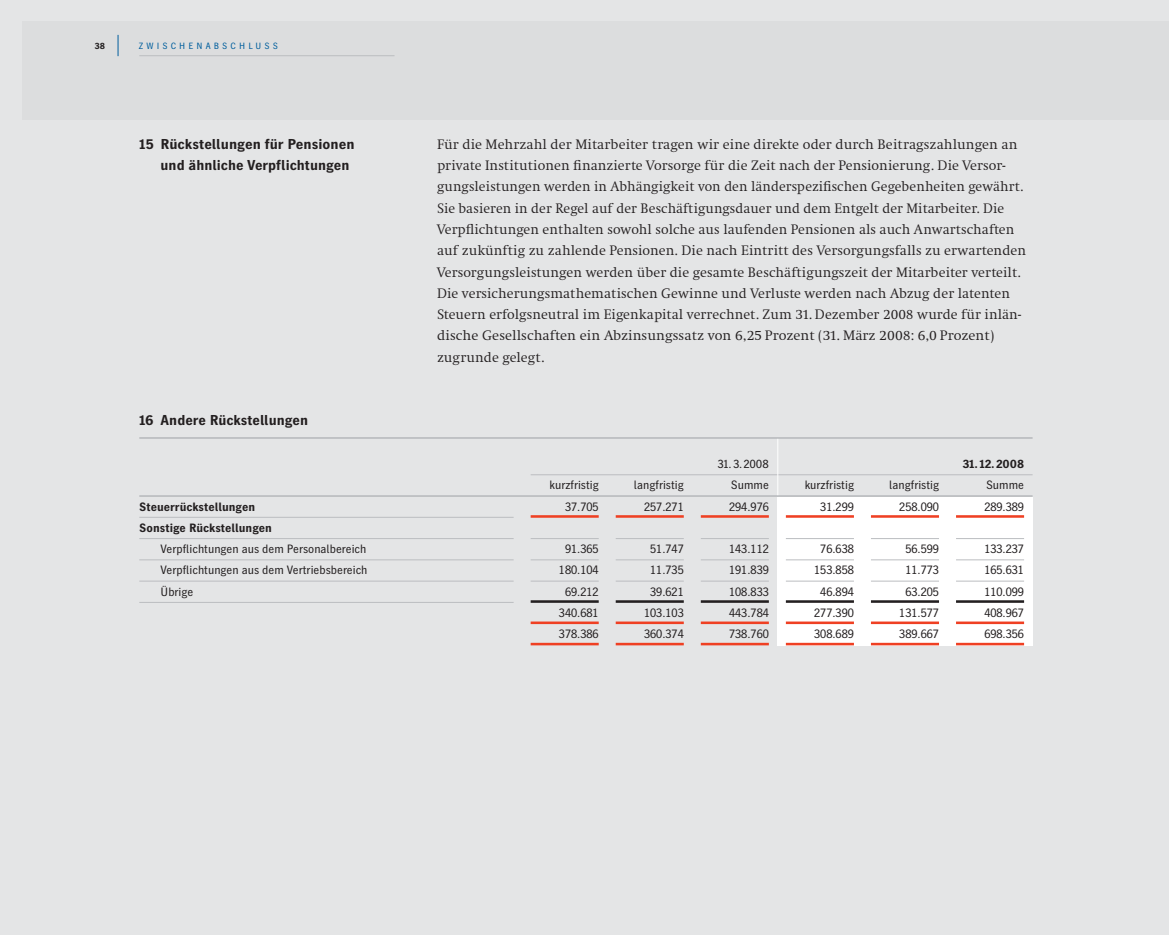
<style>
.page{position:relative;width:1169px;height:935px;background:#fff}
.page>*{position:absolute;margin:0;border:0;box-sizing:border-box;transform-origin:0 0}
.t1{font:14.25px/21.3px "HD Antiqua NM";color:#231f20}
.t2{font:700 14.25px/21.3px "HD Gothic Prop NM";color:#231f20}
.t3{font:12px "HD Gothic Tab NM";color:#231f20}
.t4{font:12px "HD Gothic Prop NM";color:#231f20}
.t5{font:700 12px "HD Gothic Prop NM";color:#231f20}
.t6{font:9px "HD Gothic Prop NM";letter-spacing:.35em;color:#005e9d}
.t7{font:700 9px "HD Gothic Prop NM";color:#231f20}
</style>
<div class="page">
<div style="left:0;top:0;width:1168px;height:934px;background:#e4e5e6"></div>
<div style="left:22px;top:21px;width:1146px;height:99px;background:#dcddde"></div>
<hr style="left:139px;top:55px;width:255px;height:1px;background:#bbbdc0">
<svg style="left:118px;top:35px;width:1px;height:21px"></svg>
<div style="left:777px;top:497px;width:255px;height:148px;background:#fff"></div>
<hr style="left:139px;top:495px;width:893px;height:2px;background:#bbbdc0">
<hr style="left:530px;top:515px;width:68px;height:2px;background:#ef4023">
<hr style="left:615px;top:515px;width:69px;height:2px;background:#ef4023">
<hr style="left:701px;top:515px;width:68px;height:2px;background:#ef4023">
<hr style="left:786px;top:515px;width:68px;height:2px;background:#ef4023">
<hr style="left:871px;top:515px;width:68px;height:2px;background:#ef4023">
<hr style="left:956px;top:515px;width:68px;height:2px;background:#ef4023">
<hr style="left:139px;top:517px;width:374px;height:1px;background:#bbbdc0">
<hr style="left:530px;top:538px;width:68px;height:1px;background:#bbbdc0">
<hr style="left:615px;top:538px;width:69px;height:1px;background:#bbbdc0">
<hr style="left:701px;top:538px;width:68px;height:1px;background:#bbbdc0">
<hr style="left:786px;top:538px;width:68px;height:1px;background:#bbbdc0">
<hr style="left:871px;top:538px;width:68px;height:1px;background:#bbbdc0">
<hr style="left:956px;top:538px;width:68px;height:1px;background:#bbbdc0">
<hr style="left:139px;top:538px;width:374px;height:1px;background:#bbbdc0">
<hr style="left:530px;top:559px;width:68px;height:1px;background:#bbbdc0">
<hr style="left:615px;top:559px;width:69px;height:1px;background:#bbbdc0">
<hr style="left:701px;top:559px;width:68px;height:1px;background:#bbbdc0">
<hr style="left:786px;top:559px;width:68px;height:1px;background:#bbbdc0">
<hr style="left:871px;top:559px;width:68px;height:1px;background:#bbbdc0">
<hr style="left:956px;top:559px;width:68px;height:1px;background:#bbbdc0">
<hr style="left:139px;top:559px;width:374px;height:1px;background:#bbbdc0">
<hr style="left:530px;top:580px;width:68px;height:1px;background:#bbbdc0">
<hr style="left:615px;top:580px;width:69px;height:1px;background:#bbbdc0">
<hr style="left:701px;top:580px;width:68px;height:1px;background:#bbbdc0">
<hr style="left:786px;top:580px;width:68px;height:1px;background:#bbbdc0">
<hr style="left:871px;top:580px;width:68px;height:1px;background:#bbbdc0">
<hr style="left:956px;top:580px;width:68px;height:1px;background:#bbbdc0">
<hr style="left:139px;top:580px;width:374px;height:1px;background:#bbbdc0">
<hr style="left:530px;top:600px;width:68px;height:3px;background:#231f20">
<hr style="left:615px;top:600px;width:69px;height:3px;background:#231f20">
<hr style="left:701px;top:600px;width:68px;height:3px;background:#231f20">
<hr style="left:786px;top:600px;width:68px;height:3px;background:#231f20">
<hr style="left:871px;top:600px;width:68px;height:3px;background:#231f20">
<hr style="left:956px;top:600px;width:68px;height:3px;background:#231f20">
<hr style="left:139px;top:602px;width:374px;height:1px;background:#bbbdc0">
<hr style="left:530px;top:621px;width:68px;height:3px;background:#ef4023">
<hr style="left:615px;top:621px;width:69px;height:3px;background:#ef4023">
<hr style="left:701px;top:621px;width:68px;height:3px;background:#ef4023">
<hr style="left:786px;top:621px;width:68px;height:3px;background:#ef4023">
<hr style="left:871px;top:621px;width:68px;height:3px;background:#ef4023">
<hr style="left:956px;top:621px;width:68px;height:3px;background:#ef4023">
<hr style="left:530px;top:642px;width:68px;height:3px;background:#ef4023">
<hr style="left:615px;top:642px;width:69px;height:3px;background:#ef4023">
<hr style="left:701px;top:642px;width:68px;height:3px;background:#ef4023">
<hr style="left:786px;top:642px;width:68px;height:3px;background:#ef4023">
<hr style="left:871px;top:642px;width:68px;height:3px;background:#ef4023">
<hr style="left:956px;top:642px;width:68px;height:3px;background:#ef4023">
<hr style="left:139px;top:437px;width:893px;height:2px;background:#bbbdc0">
<hr style="left:530px;top:474px;width:502px;height:1px;background:#bbbdc0">
<hr style="left:777px;top:439px;width:1px;height:56px;background:#fff">
<p class="t7" style="left:95px;top:42px;width:12px">38</p>
<p class="t6" style="left:139px;top:42px;width:140px">ZWISCHENABSCHLUSS</p>
<p class="t2" style="left:161px;top:135px;width:195px;text-indent:-21px">15 Rückstellungen für Pensionen und ähnliche Verpflichtungen</p>
<p class="t1" style="left:437px;top:135px;width:590px">Für die Mehrzahl der Mitarbeiter tragen wir eine direkte oder durch Beitragszahlungen an private Institutionen finanzierte Vorsorge für die Zeit nach der Pensionierung. Die Versor&shy;gungsleistungen werden in Abhängigkeit von den länderspezifischen Gegebenheiten gewährt.<br>Sie basieren in der Regel auf der Beschäftigungsdauer und dem Entgelt der Mitarbeiter. Die Verpflichtungen enthalten sowohl solche aus laufenden Pensionen als auch Anwartschaften auf zukünftig zu zahlende Pensionen. Die nach Eintritt des Versorgungsfalls zu erwartenden Versorgungsleistungen werden über die gesamte Beschäftigungszeit der Mitarbeiter verteilt.<br>Die versicherungsmathematischen Gewinne und Verluste werden nach Abzug der latenten Steuern erfolgsneutral im Eigenkapital verrechnet. Zum 31. Dezember 2008 wurde für inlän&shy;dische Gesellschaften ein Abzinsungssatz von 6,25 Prozent (31. März 2008: 6,0 Prozent) zugrunde gelegt.</p>
<p class="t2" style="left:139px;top:411px;width:170px">16 Andere Rückstellungen</p>
<p class="t4" style="left:717px;top:459px;width:53px">31. 3. 2008</p>
<p class="t5" style="left:962px;top:459px;width:63px">31.12. 2008</p>
<p class="t4" style="left:549px;top:480px;width:51px">kurzfristig</p>
<p class="t4" style="left:634px;top:480px;width:51px">langfristig</p>
<p class="t4" style="left:731px;top:480px;width:39px">Summe</p>
<p class="t4" style="left:804px;top:480px;width:51px">kurzfristig</p>
<p class="t4" style="left:889px;top:480px;width:51px">langfristig</p>
<p class="t4" style="left:986px;top:480px;width:39px">Summe</p>
<p class="t5" style="left:139px;top:502px;width:117px">Steuerrückstellungen</p>
<p class="t3" style="left:565px;top:502px;width:35px">37.705</p>
<p class="t3" style="left:644px;top:502px;width:41px">257.271</p>
<p class="t3" style="left:729px;top:502px;width:41px">294.976</p>
<p class="t3" style="left:820px;top:502px;width:35px">31.299</p>
<p class="t3" style="left:899px;top:502px;width:41px">258.090</p>
<p class="t3" style="left:984px;top:502px;width:41px">289.389</p>
<p class="t5" style="left:139px;top:523px;width:134px">Sonstige Rückstellungen</p>
<p class="t4" style="left:161px;top:544px;width:207px">Verpflichtungen aus dem Personalbereich</p>
<p class="t3" style="left:565px;top:544px;width:35px">91.365</p>
<p class="t3" style="left:650px;top:544px;width:35px">51.747</p>
<p class="t3" style="left:729px;top:544px;width:41px">143.112</p>
<p class="t3" style="left:820px;top:544px;width:35px">76.638</p>
<p class="t3" style="left:905px;top:544px;width:35px">56.599</p>
<p class="t3" style="left:984px;top:544px;width:41px">133.237</p>
<p class="t4" style="left:161px;top:565px;width:208px">Verpflichtungen aus dem Vertriebsbereich</p>
<p class="t3" style="left:559px;top:565px;width:41px">180.104</p>
<p class="t3" style="left:650px;top:565px;width:35px">11.735</p>
<p class="t3" style="left:729px;top:565px;width:41px">191.839</p>
<p class="t3" style="left:814px;top:565px;width:41px">153.858</p>
<p class="t3" style="left:905px;top:565px;width:35px">11.773</p>
<p class="t3" style="left:984px;top:565px;width:41px">165.631</p>
<p class="t4" style="left:161px;top:587px;width:34px">Übrige</p>
<p class="t3" style="left:565px;top:587px;width:35px">69.212</p>
<p class="t3" style="left:650px;top:587px;width:35px">39.621</p>
<p class="t3" style="left:729px;top:587px;width:41px">108.833</p>
<p class="t3" style="left:820px;top:587px;width:35px">46.894</p>
<p class="t3" style="left:905px;top:587px;width:35px">63.205</p>
<p class="t3" style="left:984px;top:587px;width:41px">110.099</p>
<p class="t3" style="left:559px;top:608px;width:41px">340.681</p>
<p class="t3" style="left:644px;top:608px;width:41px">103.103</p>
<p class="t3" style="left:729px;top:608px;width:41px">443.784</p>
<p class="t3" style="left:814px;top:608px;width:41px">277.390</p>
<p class="t3" style="left:899px;top:608px;width:41px">131.577</p>
<p class="t3" style="left:984px;top:608px;width:41px">408.967</p>
<p class="t3" style="left:559px;top:629px;width:41px">378.386</p>
<p class="t3" style="left:644px;top:629px;width:41px">360.374</p>
<p class="t3" style="left:729px;top:629px;width:41px">738.760</p>
<p class="t3" style="left:814px;top:629px;width:41px">308.689</p>
<p class="t3" style="left:899px;top:629px;width:41px">389.667</p>
<p class="t3" style="left:984px;top:629px;width:41px">698.356</p>
</div>
